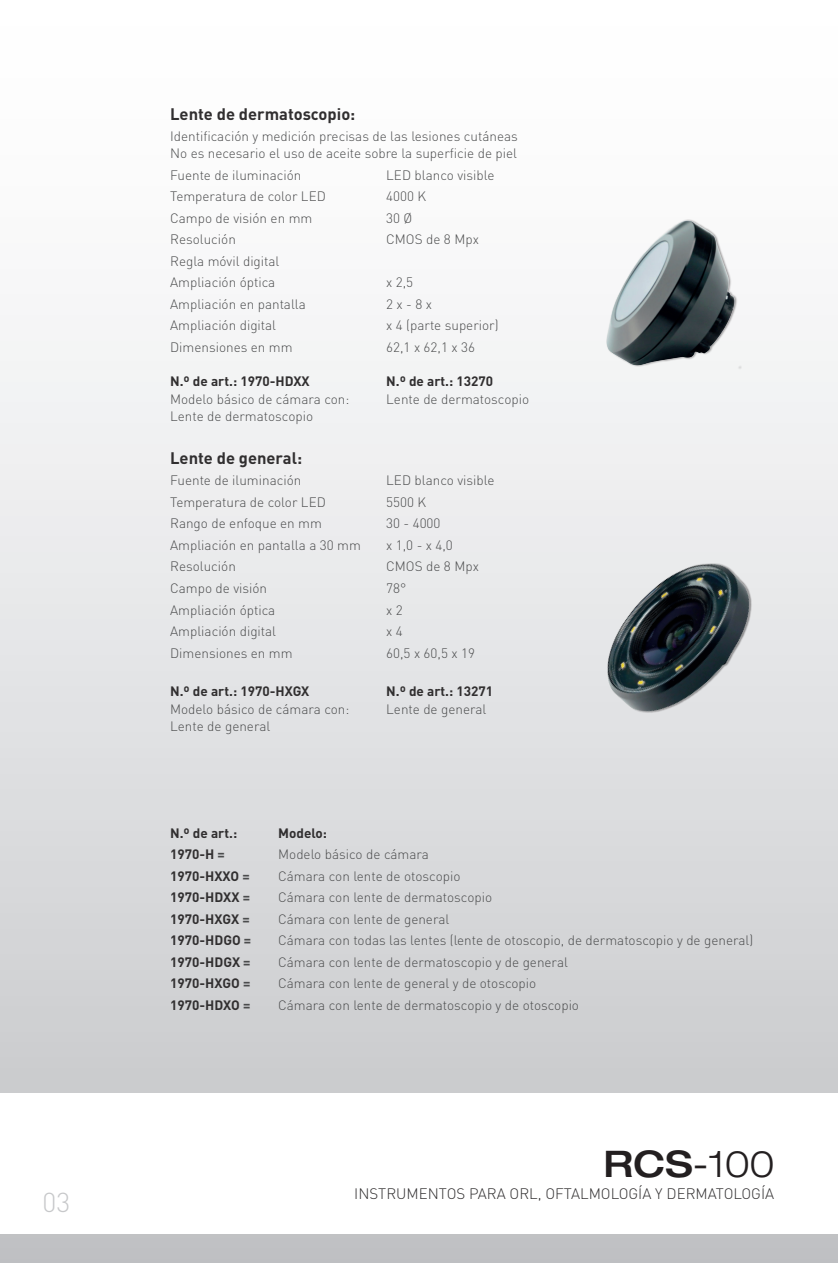
<style>
.page{position:relative;width:838px;height:1263px;background:#fff}
.page>*{position:absolute;margin:0;border:0;box-sizing:border-box;transform-origin:0 0}
.t1{font:300 expanded 36.75px "Helvetica Neue";color:#231f20}
.Copy_Bold{font:300 27px "FFDIN";color:#c7c8ca}
.Copy_Bold-2{font:700 16.5px "FFDIN";color:#312f30}
.t2{font:300 15px "FFDIN";color:#312f30}
.Copy_Bold-3{font:300 13.5px "FFDIN";color:#4b4c4d}
.Copy_Bold-4{font:700 13.5px "FFDIN";color:#312f30}
.s1{color:#4b4c4d}
.s2{font-weight:500}
</style>
<div class="page">
<div style="left:606px;top:219px;width:136px;height:150px;background:#f5f5f6"></div>
<img style="left:574px;top:213px;width:165px;height:154px">
<img style="left:523px;top:531px;width:268px;height:260px">
<div style="left:0;top:520px;width:8px;height:214px;background:#e6e7e9"></div>
<p class="Copy_Bold" style="left:43px;top:1186px;width:29px">03</p>
<p class="Copy_Bold-2" style="left:170px;top:103px;width:187px">Lente de dermatoscopio:</p>
<p class="Copy_Bold-3" style="left:170px;top:128px;width:349px">Identificación y medición precisas de las lesiones cutáneas</p>
<p class="Copy_Bold-3" style="left:170px;top:145px;width:348px">No es necesario el uso de aceite sobre la superficie de piel</p>
<p class="Copy_Bold-3" style="left:170px;top:167px;width:133px">Fuente de iluminación</p>
<p class="Copy_Bold-3" style="left:386px;top:167px;width:110px">LED blanco visible</p>
<p class="Copy_Bold-3" style="left:170px;top:188px;width:157px">Temperatura de color LED</p>
<p class="Copy_Bold-3" style="left:386px;top:188px;width:41px">4000 K</p>
<p class="Copy_Bold-3" style="left:170px;top:210px;width:144px">Campo de visión en mm</p>
<p class="Copy_Bold-3" style="left:386px;top:210px;width:28px">30 Ø</p>
<p class="Copy_Bold-3" style="left:170px;top:231px;width:67px">Resolución</p>
<p class="Copy_Bold-3" style="left:386px;top:231px;width:94px">CMOS de 8 Mpx</p>
<p class="Copy_Bold-3" style="left:170px;top:253px;width:111px">Regla móvil digital</p>
<p class="Copy_Bold-3" style="left:170px;top:274px;width:107px">Ampliación óptica</p>
<p class="Copy_Bold-3" style="left:386px;top:274px;width:29px">x 2,5</p>
<p class="Copy_Bold-3" style="left:170px;top:296px;width:137px">Ampliación en pantalla</p>
<p class="Copy_Bold-3" style="left:386px;top:296px;width:47px">2 x - 8 x</p>
<p class="Copy_Bold-3" style="left:170px;top:317px;width:107px">Ampliación digital</p>
<p class="Copy_Bold-3" style="left:386px;top:317px;width:114px">x 4 (parte superior)</p>
<p class="Copy_Bold-3" style="left:170px;top:339px;width:124px">Dimensiones en mm</p>
<p class="Copy_Bold-3" style="left:386px;top:339px;width:90px">62,1 x 62,1 x 36</p>
<p class="Copy_Bold-4" style="left:170px;top:373px;width:141px">N.º de art.: 1970-HDXX</p>
<p class="Copy_Bold-4" style="left:386px;top:373px;width:108px">N.º de art.: 13270</p>
<p class="Copy_Bold-3" style="left:170px;top:391px;width:181px">Modelo básico de cámara con:</p>
<p class="Copy_Bold-3" style="left:386px;top:391px;width:144px">Lente de dermatoscopio</p>
<p class="Copy_Bold-3" style="left:170px;top:408px;width:144px">Lente de dermatoscopio</p>
<p class="Copy_Bold-2" style="left:170px;top:447px;width:134px">Lente de general:</p>
<p class="Copy_Bold-3" style="left:170px;top:472px;width:133px">Fuente de iluminación</p>
<p class="Copy_Bold-3" style="left:386px;top:472px;width:110px">LED blanco visible</p>
<p class="Copy_Bold-3" style="left:170px;top:494px;width:157px">Temperatura de color LED</p>
<p class="Copy_Bold-3" style="left:386px;top:494px;width:41px">5500 K</p>
<p class="Copy_Bold-3" style="left:170px;top:515px;width:153px">Rango de enfoque en mm</p>
<p class="Copy_Bold-3" style="left:386px;top:515px;width:56px">30 - 4000</p>
<p class="Copy_Bold-3" style="left:170px;top:537px;width:192px">Ampliación en pantalla a 30 mm</p>
<p class="Copy_Bold-3" style="left:386px;top:537px;width:68px">x 1,0 - x 4,0</p>
<p class="Copy_Bold-3" style="left:170px;top:558px;width:67px">Resolución</p>
<p class="Copy_Bold-3" style="left:386px;top:558px;width:94px">CMOS de 8 Mpx</p>
<p class="Copy_Bold-3" style="left:170px;top:580px;width:98px">Campo de visión</p>
<p class="Copy_Bold-3" style="left:386px;top:580px;width:22px">78°</p>
<p class="Copy_Bold-3" style="left:170px;top:601px;width:107px">Ampliación óptica</p>
<p class="Copy_Bold-3" style="left:386px;top:601px;width:18px">x 2</p>
<p class="Copy_Bold-3" style="left:170px;top:623px;width:107px">Ampliación digital</p>
<p class="Copy_Bold-3" style="left:386px;top:623px;width:18px">x 4</p>
<p class="Copy_Bold-3" style="left:170px;top:644px;width:124px">Dimensiones en mm</p>
<p class="Copy_Bold-3" style="left:386px;top:644px;width:90px">60,5 x 60,5 x 19</p>
<p class="Copy_Bold-4" style="left:170px;top:682px;width:141px">N.º de art.: 1970-HXGX</p>
<p class="Copy_Bold-4" style="left:386px;top:682px;width:108px">N.º de art.: 13271</p>
<p class="Copy_Bold-3" style="left:170px;top:700px;width:181px">Modelo básico de cámara con:</p>
<p class="Copy_Bold-3" style="left:386px;top:700px;width:102px">Lente de general</p>
<p class="Copy_Bold-3" style="left:170px;top:718px;width:102px">Lente de general</p>
<p class="Copy_Bold-4" style="left:170px;top:824px;width:69px">N.º de art.:</p>
<p class="Copy_Bold-4" style="left:278px;top:824px;width:50px">Modelo:</p>
<p class="Copy_Bold-4" style="left:170px;top:846px;width:56px">1970-H <span class="s1">=</span></p>
<p class="Copy_Bold-3" style="left:278px;top:846px;width:152px">Modelo básico de cámara</p>
<p class="Copy_Bold-4" style="left:170px;top:867px;width:81px">1970-HXXO <span class="s1">=</span></p>
<p class="Copy_Bold-3" style="left:278px;top:868px;width:184px">Cámara con lente de otoscopio</p>
<p class="Copy_Bold-4" style="left:170px;top:889px;width:81px">1970-HDXX <span class="s1">=</span></p>
<p class="Copy_Bold-3" style="left:278px;top:889px;width:215px">Cámara con lente de dermatoscopio</p>
<p class="Copy_Bold-4" style="left:170px;top:910px;width:81px">1970-HXGX <span class="s1">=</span></p>
<p class="Copy_Bold-3" style="left:278px;top:911px;width:173px">Cámara con lente de general</p>
<p class="Copy_Bold-4" style="left:170px;top:932px;width:83px">1970-HDGO <span class="s1">=</span></p>
<p class="Copy_Bold-3" style="left:278px;top:932px;width:476px">Cámara con todas las lentes (lente de otoscopio, de dermatoscopio y de general)</p>
<p class="Copy_Bold-4" style="left:170px;top:953px;width:82px">1970-HDGX <span class="s1">=</span></p>
<p class="Copy_Bold-3" style="left:278px;top:954px;width:291px">Cámara con lente de dermatoscopio y de general</p>
<p class="Copy_Bold-4" style="left:170px;top:975px;width:82px">1970-HXGO <span class="s1">=</span></p>
<p class="Copy_Bold-3" style="left:278px;top:975px;width:259px">Cámara con lente de general y de otoscopio</p>
<p class="Copy_Bold-4" style="left:170px;top:996px;width:82px">1970-HDXO <span class="s1">=</span></p>
<p class="Copy_Bold-3" style="left:278px;top:997px;width:302px">Cámara con lente de dermatoscopio y de otoscopio</p>
<h1 class="t1" style="left:603px;top:1142px;width:172px"><span class="s2">RCS</span>-100</h1>
<p class="t2" style="left:354px;top:1184px;width:421px">INSTRUMENTOS PARA ORL, OFTALMOLOGÍA Y DERMATOLOGÍA</p>
</div>
